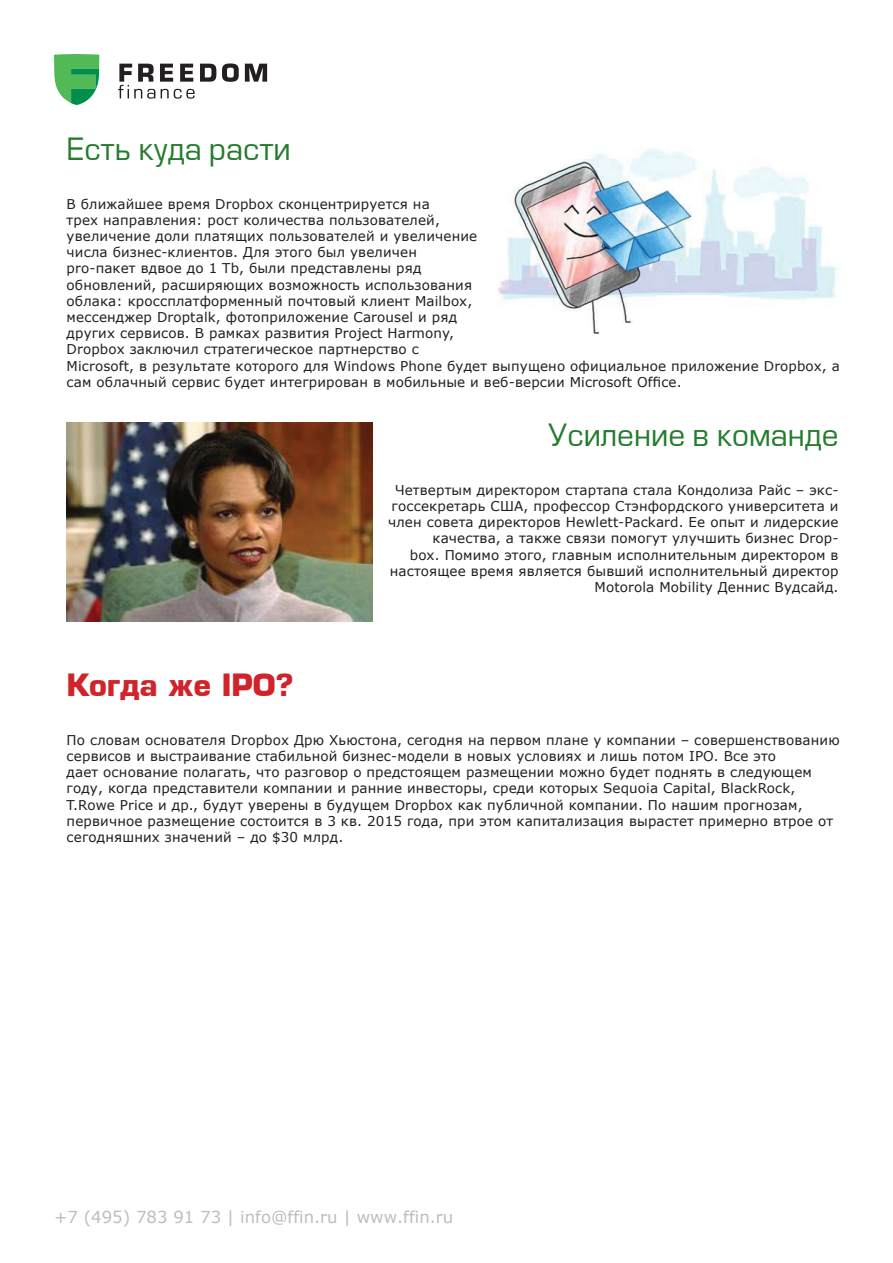
<style>
.page{position:relative;width:893px;height:1263px;background:#fff}
.page>*{position:absolute;margin:0;border:0;box-sizing:border-box;transform-origin:0 0}
.t1{font:30px "Europe Normal";color:#257c2e}
.t2{font:700 30px "Europe";color:#d1232a}
.t3{font:16.5px "Verdana";color:#bcbdc0}
.t4{font:13.5px/16.2px "Verdana";letter-spacing:.01em;color:#231f20}
</style>
<div class="page">
<svg style="left:222px;top:63px;width:17px;height:19px"></svg>
<svg style="left:245px;top:64px;width:22px;height:18px"></svg>
<svg style="left:118px;top:64px;width:98px;height:35px"></svg>
<svg style="left:54px;top:54px;width:45px;height:51px"></svg>
<img style="left:496px;top:148px;width:341px;height:186px">
<img style="left:67px;top:422px;width:306px;height:199px">
<h1 class="t1" style="left:67px;top:133px;width:226px">Есть куда расти</h1>
<p class="t4" style="left:67px;top:195px;width:775px">В ближайшее время Dropbox сконцентрируется на<br>трех направления: рост количества пользователей,<br>увеличение доли платящих пользователей и увеличение<br>числа бизнес-клиентов. Для этого был увеличен<br>pro-пакет вдвое до 1 Tb, были представлены ряд<br>обновлений, расширяющих возможность использования<br>облака: кроссплатформенный почтовый клиент Mailbox,<br>мессенджер Droptalk, фотоприложение Carousel и ряд<br>других сервисов. В рамках развития Project Harmony,<br>Dropbox заключил стратегическое партнерство с<br>Microsoft, в результате которого для Windows Phone будет выпущено официальное приложение Dropbox, а сам облачный сервис будет интегрирован в мобильные и веб-версии Microsoft Office.</p>
<h1 class="t1" style="left:548px;top:420px;width:292px">Усиление в команде</h1>
<p class="t4" style="left:388px;top:482px;width:452px;text-align:right">Четвертым директором стартапа стала Кондолиза Райc – экс&shy;госсекретарь США, профессор Стэнфордского университета и член совета директоров Hewlett-Packard. Ее опыт и лидерские качества, а также связи помогут улучшить бизнес Drop-<br>box. Помимо этого, главным исполнительным директором в настоящее время является бывший исполнительный директор Motorola Mobility Деннис Вудсайд.</p>
<h1 class="t2" style="left:67px;top:667px;width:229px">Когда же IPO?</h1>
<p class="t4" style="left:67px;top:731px;width:775px">По словам основателя Dropbox Дрю Хьюстона, сегодня на первом плане у компании – совершенствованию сервисов и выстраивание стабильной бизнес-модели в новых условиях и лишь потом IPO. Все это<br>дает основание полагать, что разговор о предстоящем размещении можно будет поднять в следующем году, когда представители компании и ранние инвесторы, среди которых Sequoia Capital, BlackRock, T.Rowe Price и др., будут уверены в будущем Dropbox как публичной компании. По нашим прогнозам, первичное размещение состоится в 3 кв. 2015 года, при этом капитализация вырастет примерно втрое от сегодняшних значений – до $30 млрд.</p>
<p class="t3" style="left:54px;top:1206px;width:401px">+7 (495) 783 91 73 | info@ffin.ru | www.ffin.ru</p>
</div>
